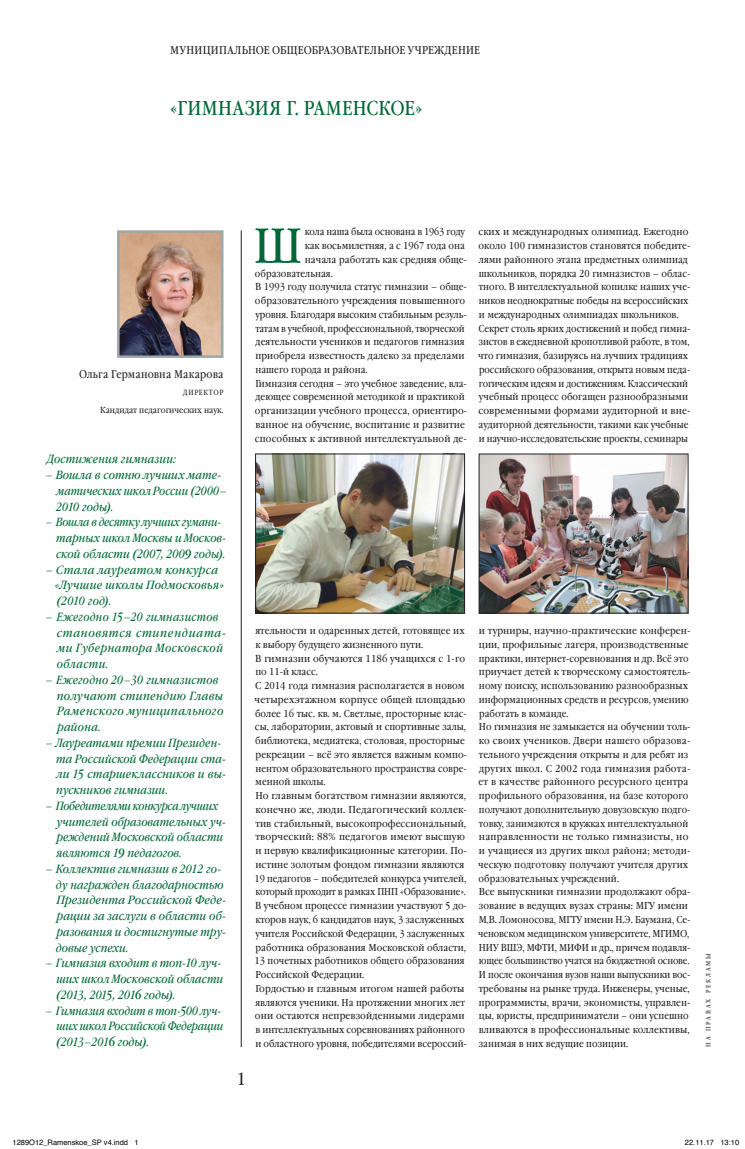
<style>
.page{position:relative;width:745px;height:1149px;background:#fff}
.page>*{position:absolute;margin:0;border:0;box-sizing:border-box;transform-origin:0 0}
.R-O8_Fonar{font:49.25px "Garamond Book Narrow C";color:#006838}
.R-O8_zagolovok{font:20px "Garamond Book Narrow C";letter-spacing:.02em;color:#006838}
.t1{font:17.5px "Garamond Book Narrow C";color:#231f20}
.R-O8_vynos_Kursiv{font:italic 11.88px/15.8px "Garamond Book Narrow C";letter-spacing:.01em;color:#006838}
.R-O8_vynos_Kursiv-2{font:italic 11.88px/15.8px "Garamond Book Narrow C";letter-spacing:.04em;color:#006838}
.R-O8_vynos_Kursiv-3{font:italic 11.88px/15.8px "Garamond Book Narrow C";letter-spacing:.03em;color:#006838}
.R-O8_vynos_Kursiv-4{font:italic 11.88px/15.8px "Garamond Book Narrow C";letter-spacing:-.01em;color:#006838}
.R-O8_vynos_Kursiv-5{font:italic 11.88px/15.8px "Garamond Book Narrow C";letter-spacing:.01em;color:#006838;scale:1.04 1}
.R-O8_vynos_Kursiv-6{font:italic 11.88px/15.8px "Garamond Book Narrow C";letter-spacing:.01em;color:#006838;scale:1.07 1}
.R-O8_forma{font:11.25px "Garamond Book Narrow C";letter-spacing:.02em;color:#231f20}
.R-O8_dir_FIO{font:11.25px "Garamond Book Narrow C";letter-spacing:.015em;color:#231f20}
.R-O8_Text{font:10px/13.8px "Garamond Book Narrow C";color:#231f20;scale:1.06 1}
.R-O8_Text-2{font:10px/13.8px "Garamond Book Narrow C";color:#231f20}
.R-O8_Text-3{font:10px/13.8px "Garamond Book Narrow C";color:#231f20;scale:1.05 1}
.R-O8_Fonar-2{font:10px "Garamond Book Narrow C";color:#231f20}
.R-O8_Text-4{font:10px/13.8px "Garamond Book Narrow C";color:#231f20;scale:1.04 1}
.R-O8_Fonar-3{font:10px "Garamond Book Narrow C";color:#231f20;scale:1.04 1}
.R-O8_dir_Bio{font:8.75px "Garamond Book Narrow C";color:#231f20}
.t2{font:7.5px "Helvetica";color:#000}
.R-O8_dir_Dolzhn{font:7.5px "Garamond Book Narrow C";letter-spacing:.09em;color:#231f20}
.R-O8_Text-5{font:6.25px "Garamond Book Narrow C";letter-spacing:.3em;color:#231f20}
</style>
<div class="page">
<img style="left:120px;top:233px;width:100px;height:122px">
<div style="left:117px;top:230px;width:106px;height:128px;border:2px solid #9ea7a7"></div>
<img style="left:257px;top:456px;width:205px;height:155px">
<div style="left:255px;top:454px;width:209px;height:159px;border:1px solid #231f20"></div>
<img style="left:480px;top:456px;width:205px;height:155px">
<hr style="left:241px;top:230px;width:1px;height:817px;background:#231f20">
<p class="R-O8_forma" style="left:170px;top:44px;width:311px">МУНИЦИПАЛЬНОЕ ОБЩЕОБРАЗОВАТЕЛЬНОЕ УЧРЕЖДЕНИЕ</p>
<p class="R-O8_zagolovok" style="left:170px;top:97px;width:254px">«ГИМНАЗИЯ Г. РАМЕНСКОЕ»</p>
<p class="R-O8_dir_FIO" style="left:79px;top:368px;width:146px">Ольга Германовна Макарова</p>
<p class="R-O8_dir_Dolzhn" style="left:183px;top:388px;width:42px">ДИРЕКТОР</p>
<p class="R-O8_dir_Bio" style="left:100px;top:405px;width:125px">Кандидат педагогических наук.</p>
<p class="R-O8_vynos_Kursiv" style="left:47px;top:452px;width:130px">Достижения гимназии:</p>
<p class="R-O8_vynos_Kursiv-5" style="left:56px;top:468px;width:166px;text-indent:-11px">– Вошла в сотню лучших мате&shy;матических школ России (2000–<br>2010 годы).</p>
<p class="R-O8_vynos_Kursiv" style="left:56px;top:515px;width:172px;text-indent:-11px">– Вошла в десятку лучших гумани&shy;тарных школ Москвы и Москов&shy;ской области (2007, 2009 годы).</p>
<p class="R-O8_vynos_Kursiv-6" style="left:55px;top:562px;width:160px;text-indent:-10px">– Стала лауреатом конкурса «Лучшие школы Подмосковья» (2010 год).</p>
<p class="R-O8_vynos_Kursiv-2" style="left:57px;top:609px;width:171px;text-indent:-12px">– Ежегодно 15–20 гимназистов становятся стипендиата&shy;ми Губернатора Московской области.</p>
<p class="R-O8_vynos_Kursiv-3" style="left:57px;top:672px;width:168px;text-indent:-12px">– Ежегодно 20–30 гимназистов получают стипендию Главы<br>Раменского муниципального района.</p>
<p class="R-O8_vynos_Kursiv" style="left:56px;top:735px;width:171px;text-indent:-11px">– Лауреатами премии Президен&shy;та Российской Федерации ста&shy;ли 15 старшеклассников и вы&shy;пускников гимназии.</p>
<p class="R-O8_vynos_Kursiv" style="left:56px;top:798px;width:171px;text-indent:-12px">– Победителями конкурса лучших учителей образовательных уч&shy;реждений Московской области являются 19 педагогов.</p>
<p class="R-O8_vynos_Kursiv" style="left:56px;top:861px;width:172px;text-indent:-11px">– Коллектив гимназии в 2012 го&shy;ду награжден благодарностью<br>Президента Российской Феде&shy;рации за заслуги в области об&shy;разования и достигнутые тру&shy;довые успехи.</p>
<p class="R-O8_vynos_Kursiv" style="left:56px;top:956px;width:168px;text-indent:-11px">– Гимназия входит в топ-10 луч&shy;ших школ Московской области (2013, 2015, 2016 годы).</p>
<p class="R-O8_vynos_Kursiv-4" style="left:56px;top:1003px;width:168px;text-indent:-11px">– Гимназия входит в топ-500 луч&shy;ших школ Российской Федерации (2013–2016 годы).</p>
<p class="R-O8_Fonar" style="left:253px;top:218px;width:50px">Ш</p>
<p class="R-O8_Fonar-2" style="left:304px;top:226px;width:161px">кола наша была основана в 1963 году</p>
<p class="R-O8_Fonar-2" style="left:304px;top:240px;width:162px">как восьмилетняя, а с 1967 года она</p>
<p class="R-O8_Fonar-3" style="left:304px;top:254px;width:157px">начала работать как средняя обще-</p>
<p class="R-O8_Fonar-2" style="left:255px;top:268px;width:79px">образовательная.</p>
<p class="R-O8_Text-2" style="left:255px;top:280px;width:213px">В 1993 году получила статус гимназии – обще&shy;образовательного учреждения повышенного уровня. Благодаря высоким стабильным резуль&shy;татам в учебной, профессиональной, творческой деятельности учеников и педагогов гимназия приобрела известность далеко за пределами нашего города и района.</p>
<p class="R-O8_Text-2" style="left:255px;top:377px;width:213px">Гимназия сегодня – это учебное заведение, вла&shy;деющее современной методикой и практикой организации учебного процесса, ориентиро&shy;ванное на обучение, воспитание и развитие способных к активной интеллектуальной де-</p>
<p class="R-O8_Text" style="left:478px;top:225px;width:201px">ских и международных олимпиад. Ежегодно около 100 гимназистов становятся победите&shy;лями районного этапа предметных олимпиад школьников, порядка 20 гимназистов – облас&shy;тного. В интеллектуальной копилке наших уче&shy;ников неоднократные победы на всероссийских и международных олимпиадах школьников.</p>
<p class="R-O8_Text-2" style="left:478px;top:322px;width:214px">Секрет столь ярких достижений и побед гимна&shy;зистов в ежедневной кропотливой работе, в том, что гимназия, базируясь на лучших традициях российского образования, открыта новым педа&shy;гогическим идеям и достижениям. Классический учебный процесс обогащен разнообразными современными формами аудиторной и вне&shy;аудиторной деятельности, такими как учебные и научно-исследовательские проекты, семинары</p>
<p class="t1" style="left:236px;top:1069px;width:10px">1</p>
<p class="R-O8_Text-4" style="left:255px;top:624px;width:203px">ятельности и одаренных детей, готовящее их к выбору будущего жизненного пути.</p>
<p class="R-O8_Text" style="left:255px;top:652px;width:199px">В гимназии обучаются 1186 учащихся с 1-го по 11-й класс.</p>
<p class="R-O8_Text-3" style="left:254px;top:679px;width:204px">С 2014 года гимназия располагается в новом четырехэтажном корпусе общей площадью более 16 тыс. кв. м. Светлые, просторные клас&shy;сы, лаборатории, актовый и спортивные залы, библиотека, медиатека, столовая, просторные рекреации – всё это является важным компо&shy;нентом образовательного пространства совре&shy;менной школы.</p>
<p class="R-O8_Text" style="left:254px;top:789px;width:202px">Но главным богатством гимназии являются, конечно же, люди. Педагогический коллек&shy;тив стабильный, высокопрофессиональный, творческий: 88% педагогов имеют высшую и первую квалификационные категории. По&shy;истине золотым фондом гимназии являются 19 педагогов – победителей конкурса учителей, который проходит в рамках ПНП «Образование».<br>В учебном процессе гимназии участвуют 5 до&shy;кторов наук, 6 кандидатов наук, 3 заслуженных учителя Российской Федерации, 3 заслуженных работника образования Московской области, 13 почетных работников общего образования Российской Федерации.</p>
<p class="R-O8_Text" style="left:255px;top:982px;width:201px">Гордостью и главным итогом нашей работы являются ученики. На протяжении многих лет они остаются непревзойденными лидерами в интеллектуальных соревнованиях районного и областного уровня, победителями всероссий-</p>
<p class="R-O8_Text" style="left:478px;top:624px;width:201px">и турниры, научно-практические конферен&shy;ции, профильные лагеря, производственные практики, интернет-соревнования и др. Всё это приучает детей к творческому самостоятель&shy;ному поиску, использованию разнообразных информационных средств и ресурсов, умению работать в команде.</p>
<p class="R-O8_Text-2" style="left:478px;top:720px;width:214px">Но гимназия не замыкается на обучении толь&shy;ко своих учеников. Двери нашего образова&shy;тельного учреждения открыты и для ребят из других школ. С 2002 года гимназия работа&shy;ет в качестве районного ресурсного центра профильного образования, на базе которого получают дополнительную довузовскую подго&shy;товку, занимаются в кружках интеллектуальной направленности не только гимназисты, но и учащиеся из других школ района; методи&shy;ческую подготовку получают учителя других образовательных учреждений.</p>
<p class="R-O8_Text-3" style="left:478px;top:885px;width:204px">Все выпускники гимназии продолжают обра&shy;зование в ведущих вузах страны: МГУ имени М.В. Ломоносова, МГТУ имени Н.Э. Баумана, Се&shy;ченовском медицинском университете, МГИМО, НИУ ВШЭ, МФТИ, МИФИ и др., причем подавля&shy;ющее большинство учатся на бюджетной основе.<br>И после окончания вузов наши выпускники вос&shy;требованы на рынке труда. Инженеры, ученые, программисты, врачи, экономисты, управлен&shy;цы, юристы, предприниматели – они успешно вливаются в профессиональные коллективы, занимая в них ведущие позиции.</p>
<p class="R-O8_Text-5" style="left:704px;top:1047px;width:95px;rotate:-90deg">НА ПРАВАХ РЕКЛАМЫ</p>
<p class="t2" style="left:12px;top:1137px;width:127px">1289O12_Ramenskoe_SP v4.indd 1</p>
<p class="t2" style="left:684px;top:1137px;width:56px">22.11.17 13:10</p>
</div>
